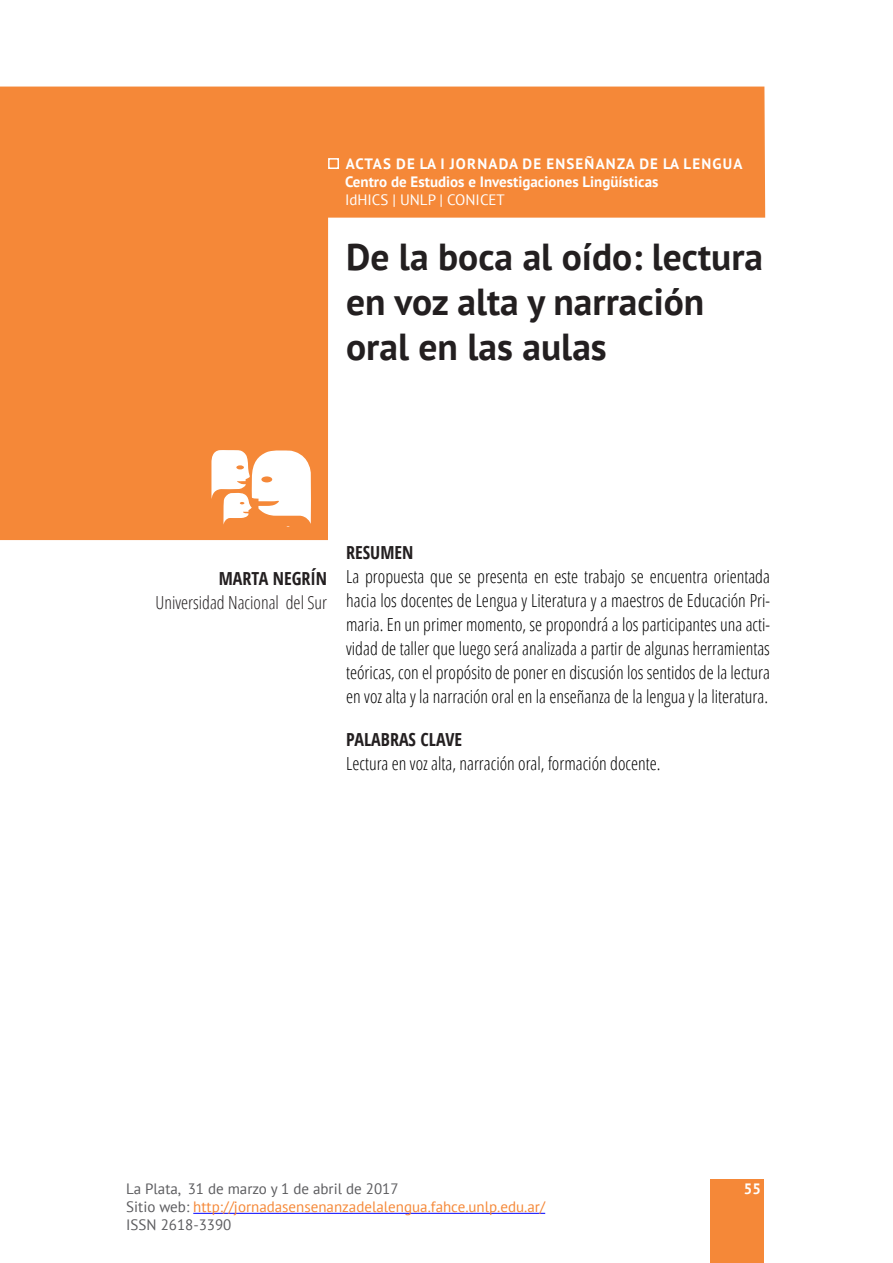
<style>
.page{position:relative;width:893px;height:1263px;background:#fff}
.page>*{position:absolute;margin:0;border:0;box-sizing:border-box;transform-origin:0 0}
.t1{font:700 37.5px/45px "PT Sans";color:#231f20}
.Estilo_de_párrafo_4{font:300 condensed 18px/24px "Open Sans";color:#000;text-align:justify}
.Párrafo_normal{font:700 condensed 18px "Open Sans";color:#231f20}
.Párrafo_normal-2{font:300 condensed 18px "Open Sans";color:#231f20}
.t2{font:15px "PT Sans";color:#f58838}
.t3{font:700 15px "PT Sans";color:#fff}
.t4{font:15px "PT Sans";color:#5c5c5f}
.t5{font:700 15px "PT Sans";letter-spacing:.08em;color:#fff}
.t6{font:15px "PT Sans";color:#fff}
.s1{color:#5c5c5f}
</style>
<div class="page">
<svg style="left:0;top:87px;width:765px;height:453px;fill:#f58838"></svg>
<div style="left:711px;top:1179px;width:53px;height:84px;background:#f58838"></div>
<hr style="left:193px;top:1213px;width:352px;height:1px;background:#00f">
<div style="left:328px;top:158px;width:11px;height:11px;border:2px solid #fff"></div>
<svg style="left:211px;top:449px;width:100px;height:78px"></svg>
<p class="t5" style="left:346px;top:154px;width:398px">ACTAS DE LA I JORNADA DE ENSEÑANZA DE LA LENGUA</p>
<p class="t3" style="left:345px;top:172px;width:315px">Centro de Estudios e Investigaciones Lingüísticas</p>
<p class="t6" style="left:345px;top:190px;width:161px">IdHICS | UNLP | CONICET</p>
<p class="t1" style="left:346px;top:234px;width:418px">De la boca al oído: lectura en voz alta y narración oral en las aulas</p>
<p class="Párrafo_normal" style="left:219px;top:566px;width:110px">MARTA NEGRÍN</p>
<p class="Párrafo_normal-2" style="left:155px;top:590px;width:173px">Universidad Nacional del Sur</p>
<p class="Párrafo_normal" style="left:346px;top:540px;width:69px">RESUMEN</p>
<p class="Estilo_de_párrafo_4" style="left:346px;top:564px;width:425px">La propuesta que se presenta en este trabajo se encuentra orientada hacia los docentes de Lengua y Literatura y a maestros de Educación Pri&shy;maria. En un primer momento, se propondrá a los participantes una acti&shy;vidad de taller que luego será analizada a partir de algunas herramientas teóricas, con el propósito de poner en discusión los sentidos de la lectura en voz alta y la narración oral en la enseñanza de la lengua y la literatura.</p>
<p class="Párrafo_normal" style="left:346px;top:727px;width:118px">PALABRAS CLAVE</p>
<p class="Estilo_de_párrafo_4" style="left:346px;top:751px;width:316px">Lectura en voz alta, narración oral, formación docente.</p>
<p class="t4" style="left:126px;top:1179px;width:274px">La Plata, 31 de marzo y 1 de abril de 2017</p>
<p class="t2" style="left:126px;top:1197px;width:420px"><span class="s1">Sitio web:</span> http://jornadasensenanzadelalengua.fahce.unlp.edu.ar/</p>
<p class="t4" style="left:126px;top:1215px;width:107px">ISSN 2618-3390</p>
<p class="t3" style="left:744px;top:1179px;width:19px">55</p>
</div>
